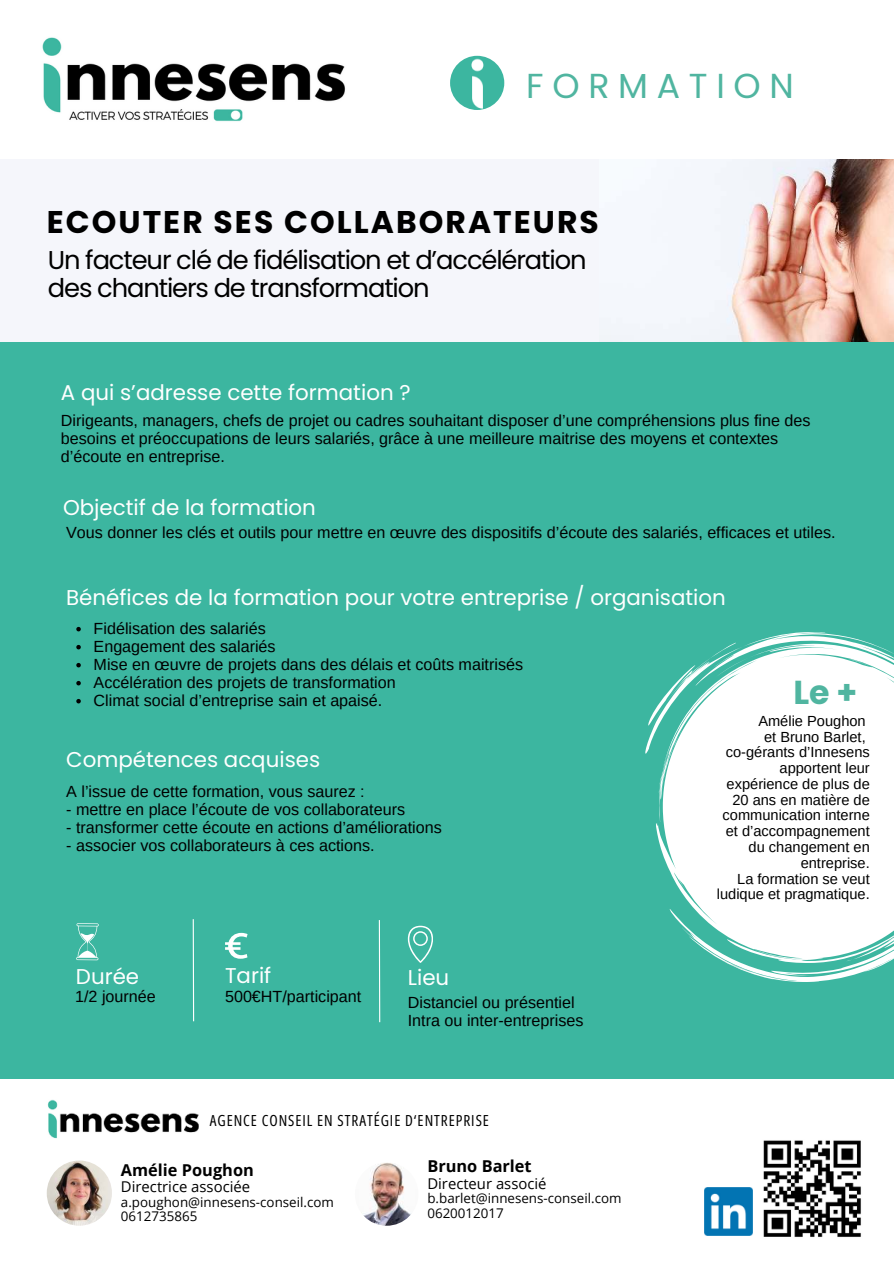
<style>
.page{position:relative;width:894px;height:1264px;background:#fff}
.page>*{position:absolute;margin:0;border:0;box-sizing:border-box;transform-origin:0 0}
.t1{font:34.65px "Poppins";letter-spacing:.25em;color:#50b5a0}
.t2{font:700 33.15px "Poppins";color:#50b5a0}
.t3{font:700 31.35px "Poppins";letter-spacing:.065em;color:#000}
.t4{font:25.8px/28.2px "Poppins";letter-spacing:-.045em;color:#000}
.t5{font:21.3px "Poppins";color:#fff}
.t6{font:700 16.35px "Open Sans";color:#000}
.t7{font:16.05px/18px "Arimo";color:#000}
.t8{font:15.3px "Open Sans Condensed";letter-spacing:.06em;color:#000}
.t9{font:14.85px "Open Sans";color:#000}
.t10{font:14.7px/15.8px "Arimo";color:#000;text-align:right}
.t11{font:13.35px/14.4px "Open Sans";color:#000}
</style>
<div class="page">
<img style="left:42px;top:37px;width:303px;height:85px">
<div style="left:0;top:176px;width:893px;height:903px;background:#3cb6a0"></div>
<img style="left:752px;top:1140px;width:109px;height:97px">
<img style="left:704px;top:1187px;width:48px;height:48px">
<img style="left:355px;top:1162px;width:63px;height:63px;border-radius:50%">
<img style="left:47px;top:1160px;width:65px;height:65px;border-radius:50%">
<img style="left:47px;top:1099px;width:152px;height:38px">
<svg style="left:76px;top:923px;width:23px;height:37px"></svg>
<svg style="left:225px;top:932px;width:22px;height:26px"></svg>
<svg style="left:408px;top:925px;width:24px;height:37px"></svg>
<svg style="left:645px;top:632px;width:248px;height:349px;fill:#fff"></svg>
<img style="left:450px;top:56px;width:54px;height:54px;border-radius:50%">
<div style="left:0;top:159px;width:642px;height:182px;background:#f5f6fb"></div>
<svg style="left:76px;top:627px;width:5px;height:4px"></svg>
<svg style="left:76px;top:645px;width:5px;height:4px"></svg>
<svg style="left:76px;top:663px;width:5px;height:4px"></svg>
<svg style="left:76px;top:681px;width:5px;height:4px"></svg>
<svg style="left:76px;top:699px;width:5px;height:4px"></svg>
<hr style="left:193px;top:919px;width:1px;height:102px;background:#fff">
<hr style="left:379px;top:920px;width:1px;height:102px;background:#fff">
<img style="left:642px;top:159px;width:251px;height:182px">
<h1 class="t1" style="left:526px;top:66px;width:269px">FORMATION</h1>
<h3 class="t3" style="left:47px;top:203px;width:573px">ECOUTER SES COLLABORATEURS :</h3>
<h3 class="t4" style="left:48px;top:246px;width:540px">Un facteur clé de fidélisation et d’accélération des chantiers de transformation</h3>
<h3 class="t5" style="left:61px;top:380px;width:351px">A qui s’adresse cette formation ?</h3>
<p class="t7" style="left:61px;top:411px;width:751px">Dirigeants, managers, chefs de projet ou cadres souhaitant disposer d’une compréhensions plus fine des besoins et préoccupations de leurs salariés, grâce à une meilleure maitrise des moyens et contextes d’écoute en entreprise.</p>
<h3 class="t5" style="left:63px;top:495px;width:254px">Objectif de la formation</h3>
<p class="t7" style="left:66px;top:524px;width:770px">Vous donner les clés et outils pour mettre en œuvre des dispositifs d’écoute des salariés, efficaces et utiles.</p>
<h3 class="t5" style="left:66px;top:585px;width:661px">Bénéfices de la formation pour votre entreprise / organisation</h3>
<p class="t7" style="left:94px;top:619px;width:431px">Fidélisation des salariés<br>Engagement des salariés<br>Mise en œuvre de projets dans des délais et coûts maitrisés Accélération des projets de transformation<br>Climat social d’entreprise sain et apaisé.</p>
<h2 class="t2" style="left:793px;top:673px;width:66px">Le +</h2>
<h3 class="t5" style="left:66px;top:747px;width:255px">Compétences acquises</h3>
<p class="t7" style="left:66px;top:782px;width:300px">A l’issue de cette formation, vous saurez :</p>
<p class="t7" style="left:66px;top:800px;width:340px">- mettre en place l’écoute de vos collaborateurs</p>
<p class="t7" style="left:66px;top:818px;width:377px">- transformer cette écoute en actions d’améliorations</p>
<p class="t7" style="left:66px;top:836px;width:310px">- associer vos collaborateurs à ces actions.</p>
<h3 class="t5" style="left:76px;top:964px;width:65px">Durée</h3>
<p class="t7" style="left:75px;top:988px;width:82px">1/2 journée</p>
<h3 class="t5" style="left:225px;top:962px;width:48px">Tarif</h3>
<p class="t7" style="left:225px;top:988px;width:138px">500€HT/participant</p>
<h3 class="t5" style="left:408px;top:965px;width:43px">Lieu</h3>
<p class="t7" style="left:408px;top:994px;width:177px">Distanciel ou présentiel<br>Intra ou inter-entreprises</p>
<p class="t8" style="left:210px;top:1109px;width:280px">AGENCE CONSEIL EN STRATÉGIE D‘ENTREPRISE</p>
<p class="t6" style="left:121px;top:1158px;width:134px">Amélie Poughon</p>
<p class="t9" style="left:121px;top:1176px;width:131px">Directrice associée</p>
<p class="t11" style="left:121px;top:1194px;width:214px">a.poughon@innesens-conseil.com<br>0612735865</p>
<p class="t6" style="left:427px;top:1154px;width:106px">Bruno Barlet</p>
<p class="t9" style="left:427px;top:1173px;width:121px">Directeur associé</p>
<p class="t11" style="left:427px;top:1190px;width:195px">b.barlet@innesens-conseil.com<br>0620012017</p>
<p class="t10" style="left:716px;top:713px;width:154px">Amélie Poughon<br>et Bruno Barlet, co-gérants d’Innesens apportent leur expérience de plus de<br>20 ans en matière de communication interne et d’accompagnement du changement en entreprise.<br>La formation se veut ludique et pragmatique.</p>
</div>
